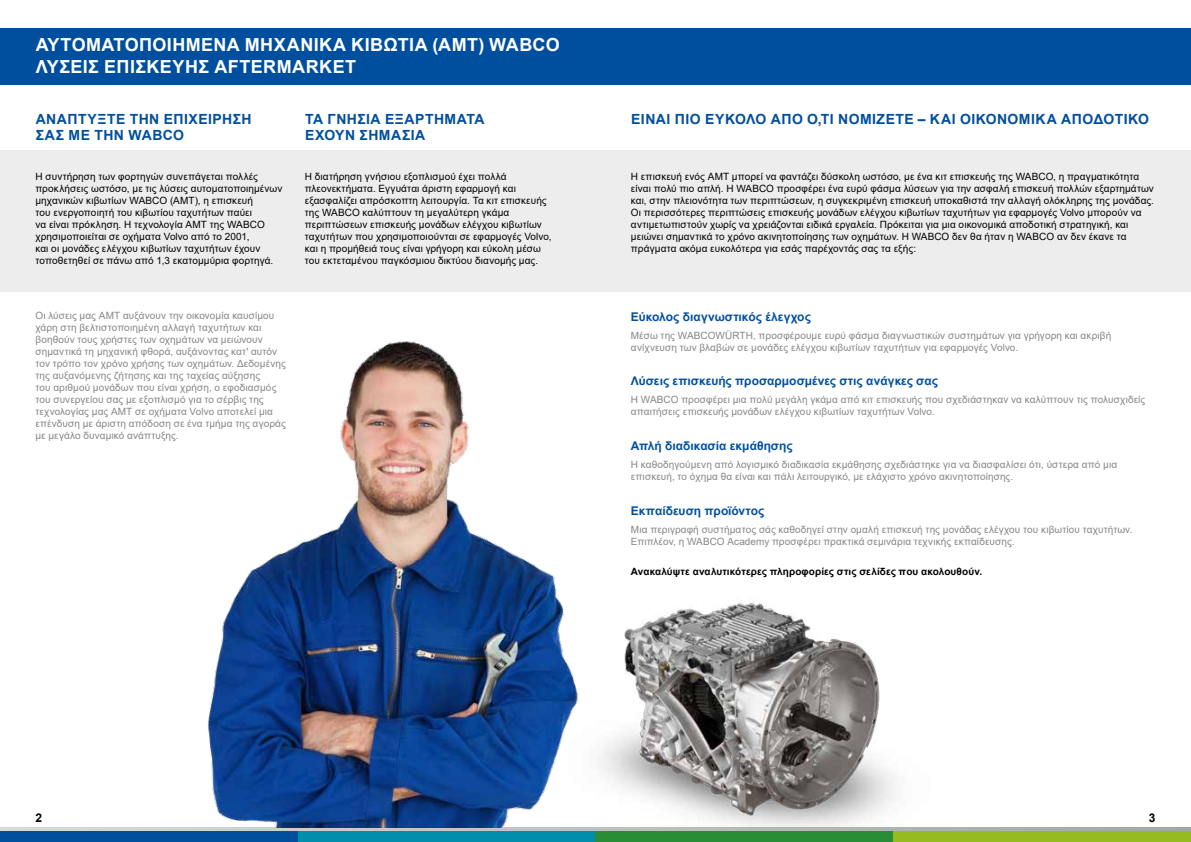
<style>
.page{position:relative;width:1191px;height:842px;background:#fff}
.page>*{position:absolute;margin:0;border:0;box-sizing:border-box;transform-origin:0 0}
.t1{font:700 18px/21.6px "Arial";letter-spacing:.02em;color:#fff}
.t2{font:700 14px/16.8px "Arial";letter-spacing:.035em;color:#004f9f}
.t3{font:700 12px "Arial";color:#004f9f}
.t4{font:700 12px "Arial";color:#000}
.t5{font:10px/12px "Arial";letter-spacing:.01em;color:#000}
.t6{font:10px/12px "Arial";letter-spacing:.01em;color:#878787}
.t7{font:700 10px "Arial";letter-spacing:.01em;color:#000}
</style>
<div class="page">
<div style="left:0;top:150px;width:1191px;height:142px;background:#ededed"></div>
<div style="left:0;top:831px;width:298px;height:11px;background:#004f9f"></div>
<div style="left:298px;top:831px;width:297px;height:11px;background:#008ead"></div>
<div style="left:595px;top:831px;width:298px;height:11px;background:#298d35"></div>
<div style="left:893px;top:831px;width:298px;height:11px;background:#95bb20"></div>
<svg style="left:0;top:828px;width:1191px;height:3px;background:#bec0c1"></svg>
<img style="left:92px;top:341px;width:468px;height:487px">
<div style="left:0;top:28px;width:595px;height:57px;background:#004f9f"></div>
<div style="left:595px;top:28px;width:596px;height:57px;background:#004f9f"></div>
<img style="left:560px;top:602px;width:369px;height:226px">
<h1 class="t1" style="left:36px;top:34px;width:525px">ΑΥΤΟΜΑΤΟΠΟΙΗΜΕΝΑ ΜΗΧΑΝΙΚΑ ΚΙΒΩΤΙΑ (AMT) WABCO<br>ΛΥΣΕΙΣ ΕΠΙΣΚΕΥΗΣ AFTERMARKET</h1>
<h2 class="t2" style="left:36px;top:110px;width:217px">ΑΝΑΠΤΥΞΤΕ ΤΗΝ ΕΠΙΧΕΙΡΗΣΗ<br>ΣΑΣ ΜΕ ΤΗΝ WABCO</h2>
<h2 class="t2" style="left:305px;top:110px;width:181px">ΤΑ ΓΝΗΣΙΑ ΕΞΑΡΤΗΜΑΤΑ</h2>
<h2 class="t2" style="left:631px;top:110px;width:519px">ΕΙΝΑΙ ΠΙΟ ΕΥΚΟΛΟ ΑΠΟ Ο,ΤΙ ΝΟΜΙΖΕΤΕ – ΚΑΙ ΟΙΚΟΝΟΜΙΚΑ ΑΠΟΔΟΤΙΚΟ</h2>
<h2 class="t2" style="left:305px;top:127px;width:122px">ΕΧΟΥΝ ΣΗΜΑΣΙΑ</h2>
<p class="t5" style="left:35px;top:170px;width:248px">Η συντήρηση των φορτηγών συνεπάγεται πολλές προκλήσεις ωστόσο, με τις λύσεις αυτοματοποιημένων μηχανικών κιβωτίων WABCO (AMT), η επισκευή<br>του ενεργοποιητή του κιβωτίου ταχυτήτων παύει<br>να είναι πρόκληση. Η τεχνολογία AMT της WABCO χρησιμοποιείται σε οχήματα Volvo από το 2001,<br>και οι μονάδες ελέγχου κιβωτίων ταχυτήτων έχουν τοποθετηθεί σε πάνω από 1,3 εκατομμύρια φορτηγά.</p>
<p class="t5" style="left:305px;top:170px;width:248px">Η διατήρηση γνήσιου εξοπλισμού έχει πολλά πλεονεκτήματα. Εγγυάται άριστη εφαρμογή και εξασφαλίζει απρόσκοπτη λειτουργία. Τα κιτ επισκευής της WABCO καλύπτουν τη μεγαλύτερη γκάμα περιπτώσεων επισκευής μονάδων ελέγχου κιβωτίων ταχυτήτων που χρησιμοποιούνται σε εφαρμογές Volvo, και η προμήθειά τους είναι γρήγορη και εύκολη μέσω του εκτεταμένου παγκόσμιου δικτύου διανομής μας.</p>
<p class="t6" style="left:35px;top:310px;width:252px">Οι λύσεις μας AMT αυξάνουν την οικονομία καυσίμου χάρη στη βελτιστοποιημένη αλλαγή ταχυτήτων και βοηθούν τους χρήστες των οχημάτων να μειώνουν σημαντικά τη μηχανική φθορά, αυξάνοντας κατ' αυτόν τον τρόπο τον χρόνο χρήσης των οχημάτων. Δεδομένης της αυξανόμενης ζήτησης και της ταχείας αύξησης<br>του αριθμού μονάδων που είναι χρήση, ο εφοδιασμός του συνεργείου σας με εξοπλισμό για το σέρβις της τεχνολογίας μας AMT σε οχήματα Volvo αποτελεί μια επένδυση με άριστη απόδοση σε ένα τμήμα της αγοράς με μεγάλο δυναμικό ανάπτυξης.</p>
<p class="t5" style="left:631px;top:170px;width:524px">Η επισκευή ενός AMT μπορεί να φαντάζει δύσκολη ωστόσο, με ένα κιτ επισκευής της WABCO, η πραγματικότητα είναι πολύ πιο απλή. Η WABCO προσφέρει ένα ευρύ φάσµα λύσεων για την ασφαλή επισκευή πολλών εξαρτημάτων και, στην πλειονότητα των περιπτώσεων, η συγκεκριμένη επισκευή υποκαθιστά την αλλαγή ολόκληρης της μονάδας.<br>Οι περισσότερες περιπτώσεις επισκευής μονάδων ελέγχου κιβωτίων ταχυτήτων για εφαρμογές Volvo μπορούν να αντιμετωπιστούν χωρίς να χρειάζονται ειδικά εργαλεία. Πρόκειται για μια οικονομικά αποδοτική στρατηγική, και μειώνει σημαντικά το χρόνο ακινητοποίησης των οχημάτων. Η WABCO δεν θα ήταν η WABCO αν δεν έκανε τα πράγματα ακόμα ευκολότερα για εσάς παρέχοντάς σας τα εξής:</p>
<p class="t3" style="left:631px;top:308px;width:181px">Εύκολος διαγνωστικός έλεγχος</p>
<p class="t6" style="left:631px;top:329px;width:482px">Μέσω της WABCOWÜRTH, προσφέρουμε ευρύ φάσμα διαγνωστικών συστημάτων για γρήγορη και ακριβή ανίχνευση των βλαβών σε μονάδες ελέγχου κιβωτίων ταχυτήτων για εφαρμογές Volvo.</p>
<p class="t3" style="left:631px;top:373px;width:308px">Λύσεις επισκευής προσαρμοσμένες στις ανάγκες σας</p>
<p class="t6" style="left:631px;top:394px;width:516px">Η WABCO προσφέρει μια πολύ μεγάλη γκάμα από κιτ επισκευής που σχεδιάστηκαν να καλύπτουν τις πολυσχιδείς απαιτήσεις επισκευής μονάδων ελέγχου κιβωτίων ταχυτήτων Volvo.</p>
<p class="t3" style="left:631px;top:437px;width:163px">Απλή διαδικασία εκμάθησης</p>
<p class="t6" style="left:631px;top:459px;width:488px">Η καθοδηγούμενη από λογισμικό διαδικασία εκμάθησης σχεδιάστηκε για να διασφαλίσει ότι, ύστερα από μια επισκευή, το όχημα θα είναι και πάλι λειτουργικό, με ελάχιστο χρόνο ακινητοποίησης.</p>
<p class="t3" style="left:631px;top:502px;width:135px">Εκπαίδευση προϊόντος</p>
<p class="t6" style="left:631px;top:523px;width:503px">Μια περιγραφή συστήματος σάς καθοδηγεί στην ομαλή επισκευή της μονάδας ελέγχου του κιβωτίου ταχυτήτων.<br>Επιπλέον, η WABCO Academy προσφέρει πρακτικά σεμινάρια τεχνικής εκπαίδευσης.</p>
<p class="t7" style="left:631px;top:564px;width:353px">Ανακαλύψτε αναλυτικότερες πληροφορίες στις σελίδες που ακολουθούν.</p>
<p class="t4" style="left:35px;top:810px;width:8px">2</p>
<p class="t4" style="left:1148px;top:809px;width:8px">3</p>
</div>
